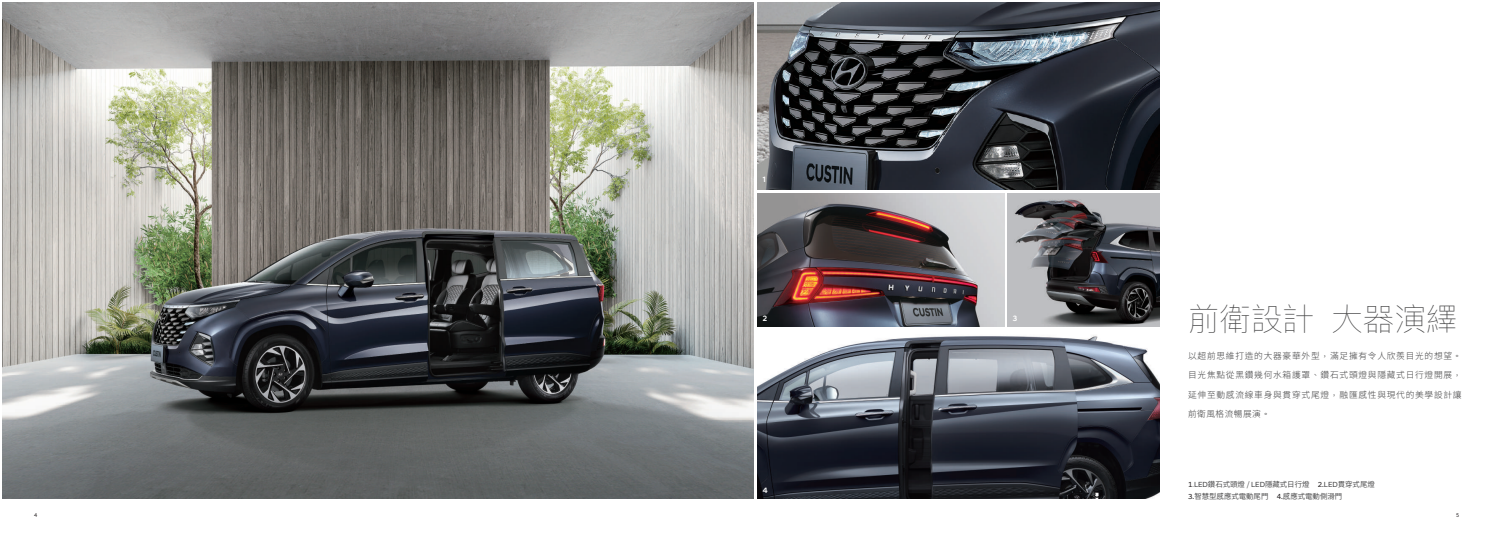
<style>
.page{position:relative;width:1494px;height:541px;background:#fff}
.page>*{position:absolute;margin:0;border:0;box-sizing:border-box;transform-origin:0 0}
.t1{font:200 31.5px "Ping Fang TC";color:#3e3e3f}
.t2{font:300 8.75px "Source Han Sans TW";letter-spacing:.085em;color:#3e3e3f}
.t3{font:300 8.75px "Source Han Sans TW";letter-spacing:.05em;color:#3e3e3f}
.t4{font:500 7.88px "Hyundai Sans Head";color:#fff}
.t5{font:7.44px/12.2px "Source Han Sans TW";color:#3e3e3f}
.t6{font:5.69px "Hyundai Sans Text";color:#231f20}
.s1{font-family:"Ping Fang TC"}
.s2{font-family:"Hyundai Sans Head Office";color:#231f20}
.s3{font-family:"Hyundai Sans Head Office";font-weight:300;color:#231f20}
.s4{font-family:"Hyundai Sans Head Office"}
</style>
<div class="page">
<img style="left:2px;top:2px;width:751px;height:497px">
<img style="left:757px;top:335px;width:402px;height:164px">
<img style="left:757px;top:193px;width:246px;height:134px">
<img style="left:757px;top:2px;width:402px;height:187px">
<img style="left:1007px;top:193px;width:152px;height:134px">
<p class="t4" style="left:762px;top:175px;width:4px">1</p>
<p class="t4" style="left:762px;top:314px;width:6px">2</p>
<p class="t4" style="left:762px;top:485px;width:6px">4</p>
<p class="t4" style="left:1012px;top:314px;width:6px">3</p>
<h1 class="t1" style="left:1187px;top:299px;width:271px">前衛設計 大器演繹</h1>
<p class="t2" style="left:1187px;top:351px;width:275px">以超前思維打造的大器豪華外型<span class="s1">，</span>滿足擁有令人欣羨目光的想望<span class="s1">。</span></p>
<p class="t2" style="left:1187px;top:370px;width:275px">目光焦點從黑鑽幾何水箱護罩<span class="s1">、</span>鑽石式頭燈與隱藏式日行燈開展<span class="s1">，</span></p>
<p class="t2" style="left:1187px;top:389px;width:275px">延伸至動感流線車身與貫穿式尾燈<span class="s1">，</span>融匯感性與現代的美學設計讓</p>
<p class="t3" style="left:1187px;top:409px;width:83px">前衛風格流暢展演<span class="s1">。</span></p>
<p class="t5" style="left:1187px;top:478px;width:188px"><span class="s2">1</span><span class="s3">.</span><span class="s4">LED</span>鑽石式頭燈 / <span class="s4">LED</span>隱藏式日行燈 <span class="s2">2.</span><span class="s4">LED</span>貫穿式尾燈<br><span class="s2">3.</span>智慧型感應式電動尾門 <span class="s2">4.</span>感應式電動側滑門</p>
<p class="t6" style="left:34px;top:511px;width:5px">4</p>
<p class="t6" style="left:1455px;top:511px;width:4px">5</p>
</div>
